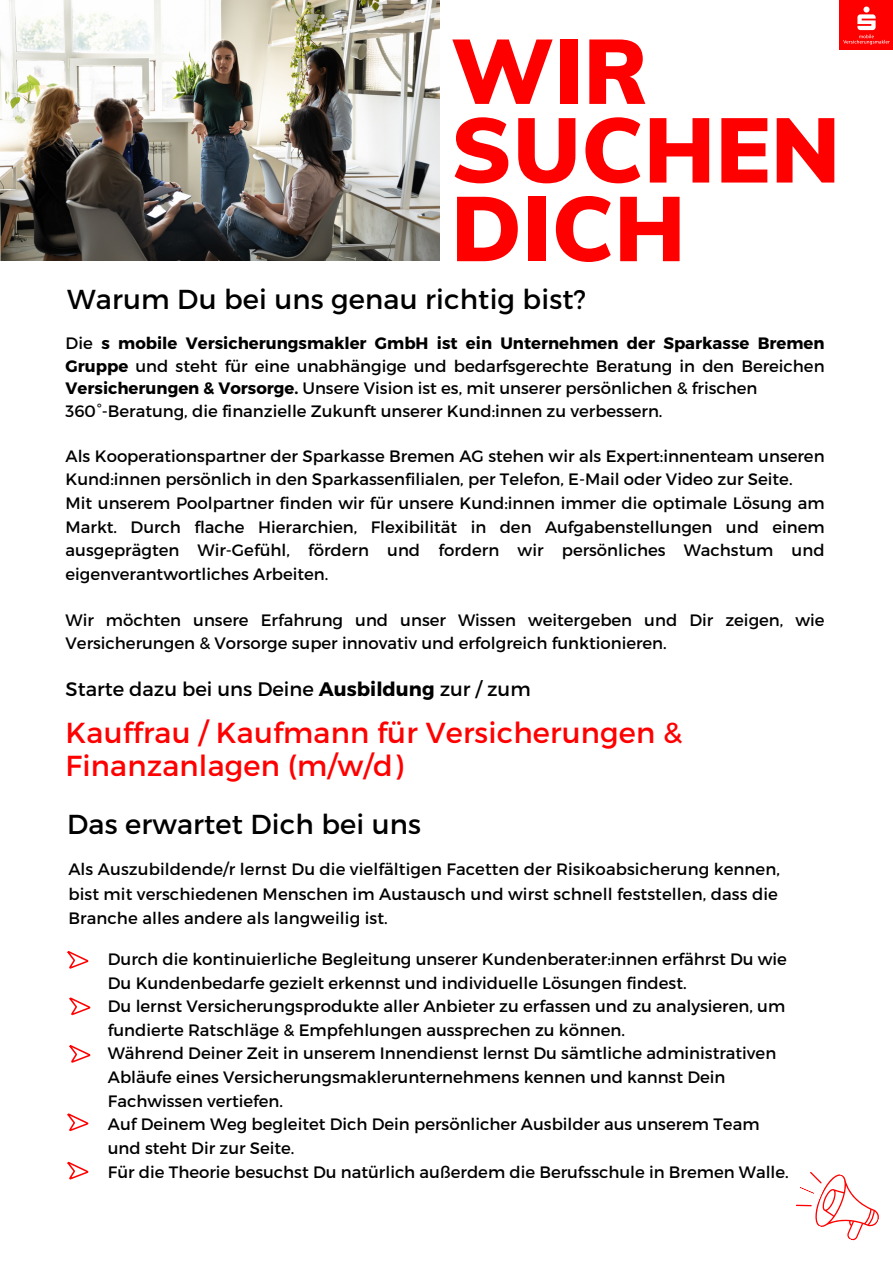
<style>
.page{position:relative;width:893px;height:1264px;background:#fff}
.page>*{position:absolute;margin:0;border:0;box-sizing:border-box;transform-origin:0 0}
.t1{font:900 90.45px/78.6px "Muli";letter-spacing:.005em;color:#f00}
.t2{font:28.95px/32.7px "Montserrat";letter-spacing:.005em;color:#f00}
.t3{font:27.45px "Montserrat";letter-spacing:.005em;color:#000}
.t4{font:19.5px "Montserrat";color:#000}
.t5{font:16.5px/23.7px "Montserrat";color:#000}
.s1{font-weight:700}
</style>
<div class="page">
<svg style="left:796px;top:1171px;width:83px;height:70px"></svg>
<img style="left:839px;top:0;width:53px;height:50px">
<img style="left:0;top:1px;width:439px;height:260px">
<svg style="left:69px;top:1045px;width:21px;height:17px"></svg>
<svg style="left:67px;top:1161px;width:21px;height:18px"></svg>
<svg style="left:67px;top:951px;width:21px;height:17px"></svg>
<svg style="left:67px;top:1113px;width:21px;height:18px"></svg>
<svg style="left:69px;top:997px;width:21px;height:18px"></svg>
<h1 class="t1" style="left:451px;top:30px;width:390px">WIR<br>SUCHEN<br>DICH</h1>
<p class="t3" style="left:67px;top:281px;width:520px">Warum Du bei uns genau richtig bist?</p>
<h2 class="t5" style="left:66px;top:331px;width:760px;line-height:22.5px;text-align:justify">Die <span class="s1">s mobile Versicherungsmakler GmbH ist ein Unternehmen der Sparkasse Bremen Gruppe</span> und steht fü r eine unabhä ngige und bedarfsgerechte Beratung in den Bereichen <span class="s1">Versicherungen &amp; Vorsorge.</span> Unsere Vision ist es, mit unserer persönlichen &amp; frischen</h2>
<p class="t5" style="left:66px;top:398px;width:598px">360°-Beratung, die finanzielle Zukunft unserer Kund:innen zu verbessern.</p>
<p class="t5" style="left:66px;top:443px;width:760px">Als Kooperationspartner der Sparkasse Bremen AG stehen wir als Expert:innenteam unseren<br>Kund:innen persönlich in den Sparkassenfilialen, per Telefon, E-Mail oder Video zur Seite.</p>
<p class="t5" style="left:66px;top:490px;width:760px;text-align:justify">Mit unserem Poolpartner finden wir fü r unsere Kund:innen immer die optimale Lösung am Markt. Durch flache Hierarchien, Flexibilität in den Aufgabenstellungen und einem ausgeprägten Wir-Gefühl, fördern und fordern wir persönliches Wachstum und eigenverantwortliches Arbeiten.</p>
<p class="t5" style="left:66px;top:608px;width:760px;line-height:22.5px">Wir möchten unsere Erfahrung und unser Wissen weitergeben und Dir zeigen, wie<br>Versicherungen &amp; Vorsorge super innovativ und erfolgreich funktionieren.</p>
<p class="t4" style="left:66px;top:676px;width:466px">Starte dazu bei uns Deine <span class="s1">Ausbildung</span> zur / zum</p>
<h2 class="t2" style="left:66px;top:715px;width:618px">Kauffrau / Kaufmann für Versicherungen &amp;<br>Finanzanlagen (m/w/d)</h2>
<h3 class="t3" style="left:67px;top:806px;width:355px">Das erwartet Dich bei uns</h3>
<h2 class="t5" style="left:68px;top:855px;width:713px;line-height:24.8px">Als Auszubildende/r lernst Du die vielfältigen Facetten der Risikoabsicherung kennen, bist mit verschiedenen Menschen im Austausch und wirst schnell feststellen, dass die<br>Branche alles andere als langweilig ist.</h2>
<p class="t5" style="left:108px;top:946px;width:680px">Durch die kontinuierliche Begleitung unserer Kundenberater:innen erfährst Du wie<br>Du Kundenbedarfe gezielt erkennst und individuelle Lösungen findest.</p>
<p class="t5" style="left:108px;top:993px;width:678px">Du lernst Versicherungsprodukte aller Anbieter zu erfassen und zu analysieren, um fundierte Ratschläge &amp; Empfehlungen aussprechen zu können.</p>
<p class="t5" style="left:108px;top:1040px;width:669px">Während Deiner Zeit in unserem Innendienst lernst Du sämtliche administrativen<br>Abläufe eines Versicherungsmaklerunternehmens kennen und kannst Dein<br>Fachwissen vertiefen.</p>
<p class="t5" style="left:108px;top:1111px;width:653px">Auf Deinem Weg begleitet Dich Dein persönlicher Ausbilder aus unserem Team und steht Dir zur Seite.</p>
<p class="t5" style="left:108px;top:1159px;width:682px">Für die Theorie besuchst Du natürlich außerdem die Berufsschule in Bremen Walle.</p>
</div>
